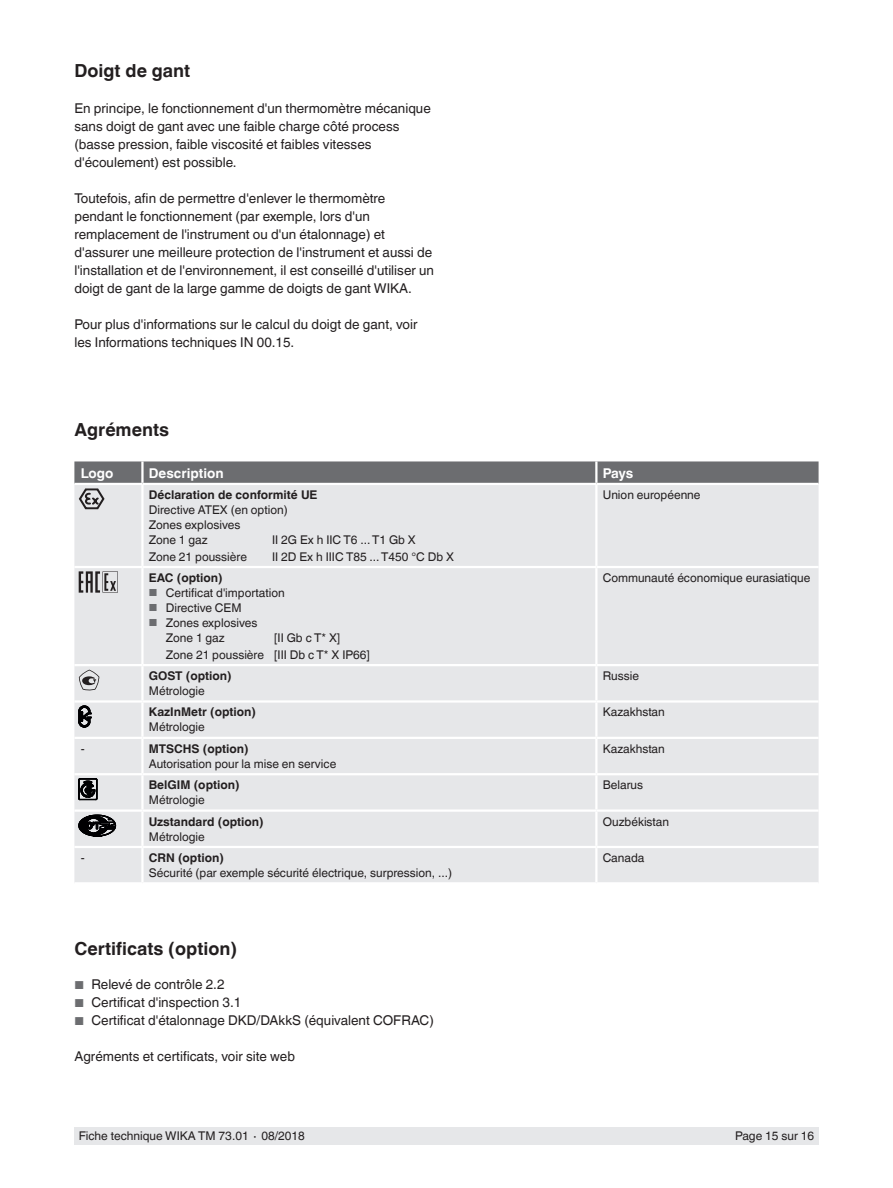
<style>
.page{position:relative;width:893px;height:1188px;background:#fff}
.page>*{position:absolute;margin:0;border:0;box-sizing:border-box;transform-origin:0 0}
.t1{font:700 18px "Helvetica World";color:#231f20}
.t2{font:13.5px/18px "Helvetica World";color:#231f20}
.t3{font:700 13.5px "Helvetica World";color:#fff}
.t4{font:12px/14.9px "Helvetica World";color:#231f20}
.t5{font:700 12px "Helvetica World";color:#231f20}
.s1{font-size:10.2px;color:#6c6d70}
.s2{font-size:11.55px;color:#6c6d70}
</style>
<div class="page">
<div style="left:74px;top:1128px;width:745px;height:17px;background:#e6e7e9"></div>
<div style="left:74px;top:510px;width:745px;height:372px;background:#e6e7e9"></div>
<hr style="left:142px;top:566px;width:454px;height:2px;background:#fff">
<hr style="left:142px;top:664px;width:454px;height:2px;background:#fff">
<hr style="left:142px;top:700px;width:454px;height:3px;background:#fff">
<hr style="left:141px;top:703px;width:3px;height:34px;background:#fff">
<hr style="left:595px;top:703px;width:2px;height:34px;background:#fff">
<hr style="left:141px;top:775px;width:3px;height:34px;background:#fff">
<hr style="left:595px;top:775px;width:2px;height:34px;background:#fff">
<hr style="left:142px;top:809px;width:454px;height:3px;background:#fff">
<hr style="left:596px;top:809px;width:223px;height:3px;background:#fff">
<hr style="left:74px;top:809px;width:68px;height:3px;background:#fff">
<hr style="left:74px;top:773px;width:68px;height:2px;background:#fff">
<hr style="left:142px;top:773px;width:454px;height:2px;background:#fff">
<hr style="left:596px;top:773px;width:223px;height:2px;background:#fff">
<hr style="left:74px;top:737px;width:68px;height:2px;background:#fff">
<hr style="left:142px;top:737px;width:454px;height:2px;background:#fff">
<hr style="left:141px;top:739px;width:3px;height:34px;background:#fff">
<hr style="left:596px;top:737px;width:223px;height:2px;background:#fff">
<hr style="left:595px;top:739px;width:2px;height:34px;background:#fff">
<hr style="left:141px;top:812px;width:3px;height:34px;background:#fff">
<hr style="left:595px;top:812px;width:2px;height:34px;background:#fff">
<hr style="left:142px;top:846px;width:454px;height:2px;background:#fff">
<hr style="left:74px;top:846px;width:68px;height:2px;background:#fff">
<hr style="left:596px;top:846px;width:223px;height:2px;background:#fff">
<hr style="left:74px;top:566px;width:68px;height:2px;background:#fff">
<hr style="left:74px;top:700px;width:68px;height:3px;background:#fff">
<hr style="left:596px;top:566px;width:223px;height:2px;background:#fff">
<hr style="left:596px;top:700px;width:223px;height:3px;background:#fff">
<hr style="left:596px;top:664px;width:223px;height:2px;background:#fff">
<hr style="left:74px;top:664px;width:68px;height:2px;background:#fff">
<hr style="left:595px;top:485px;width:2px;height:81px;background:#fff">
<hr style="left:141px;top:485px;width:3px;height:81px;background:#fff">
<hr style="left:595px;top:568px;width:2px;height:96px;background:#fff">
<hr style="left:595px;top:666px;width:2px;height:34px;background:#fff">
<hr style="left:595px;top:848px;width:2px;height:34px;background:#fff">
<hr style="left:141px;top:568px;width:3px;height:96px;background:#fff">
<hr style="left:141px;top:666px;width:3px;height:34px;background:#fff">
<hr style="left:141px;top:848px;width:3px;height:34px;background:#fff">
<svg style="left:74px;top:461px;width:745px;height:49px;background:#b1b2b4"></svg>
<svg style="left:79px;top:571px;width:39px;height:22px"></svg>
<svg style="left:79px;top:670px;width:20px;height:21px"></svg>
<svg style="left:79px;top:706px;width:12px;height:21px"></svg>
<svg style="left:79px;top:779px;width:18px;height:21px"></svg>
<svg style="left:79px;top:815px;width:37px;height:22px"></svg>
<h1 class="t1" style="left:74px;top:60px;width:117px">Doigt de gant</h1>
<p class="t2" style="left:74px;top:99px;width:358px">En principe, le fonctionnement d'un thermomètre mécanique sans doigt de gant avec une faible charge côté process (basse pression, faible viscosité et faibles vitesses d'écoulement) est possible.</p>
<p class="t2" style="left:74px;top:189px;width:361px">Toutefois, afin de permettre d'enlever le thermomètre pendant le fonctionnement (par exemple, lors d'un remplacement de l'instrument ou d'un étalonnage) et d'assurer une meilleure protection de l'instrument et aussi de l'installation et de l'environnement, il est conseillé d'utiliser un doigt de gant de la large gamme de doigts de gant WIKA.</p>
<p class="t2" style="left:74px;top:315px;width:345px">Pour plus d'informations sur le calcul du doigt de gant, voir les Informations techniques IN 00.15.</p>
<h1 class="t1" style="left:74px;top:420px;width:96px">Agréments</h1>
<p class="t3" style="left:81px;top:465px;width:34px">Logo</p>
<p class="t3" style="left:149px;top:465px;width:76px">Description</p>
<p class="t3" style="left:603px;top:465px;width:32px">Pays</p>
<p class="t5" style="left:149px;top:488px;width:170px">Déclaration de conformité UE</p>
<p class="t4" style="left:149px;top:502px;width:140px">Directive ATEX (en option)<br>Zones explosives<br>Zone 1 gaz</p>
<p class="t4" style="left:603px;top:487px;width:99px">Union européenne</p>
<p class="t4" style="left:272px;top:532px;width:145px">II 2G Ex h IIC T6 ... T1 Gb X</p>
<p class="t4" style="left:149px;top:549px;width:100px">Zone 21 poussière</p>
<p class="t4" style="left:272px;top:549px;width:184px">II 2D Ex h IIIC T85 ... T450 °C Db X</p>
<p class="t5" style="left:149px;top:571px;width:75px">EAC (option)</p>
<p class="t4" style="left:149px;top:585px;width:137px"><span class="s1">■</span> Certificat d'importation</p>
<p class="t4" style="left:149px;top:600px;width:94px"><span class="s1">■</span> Directive CEM</p>
<p class="t4" style="left:166px;top:616px;width:93px;text-indent:-17px"><span class="s1">■</span> Zones explosives<br>Zone 1 gaz</p>
<p class="t4" style="left:166px;top:629px;width:206px;line-height:17.1px;text-indent:108px">[II Gb c T* X]<br>Zone 21 poussière [III Db c T* X IP66]</p>
<p class="t4" style="left:603px;top:570px;width:209px">Communauté économique eurasiatique</p>
<p class="t5" style="left:149px;top:669px;width:84px">GOST (option)</p>
<p class="t4" style="left:149px;top:684px;width:58px">Métrologie</p>
<p class="t4" style="left:603px;top:669px;width:38px">Russie</p>
<p class="t5" style="left:149px;top:705px;width:109px">KazInMetr (option)</p>
<p class="t4" style="left:149px;top:720px;width:58px">Métrologie</p>
<p class="t4" style="left:603px;top:705px;width:64px">Kazakhstan</p>
<p class="t4" style="left:81px;top:741px;width:5px">-</p>
<p class="t5" style="left:149px;top:742px;width:101px">MTSCHS (option)</p>
<p class="t4" style="left:149px;top:756px;width:189px">Autorisation pour la mise en service</p>
<p class="t4" style="left:603px;top:741px;width:64px">Kazakhstan</p>
<p class="t5" style="left:149px;top:778px;width:92px">BelGIM (option)</p>
<p class="t4" style="left:149px;top:793px;width:58px">Métrologie</p>
<p class="t4" style="left:603px;top:778px;width:42px">Belarus</p>
<p class="t5" style="left:149px;top:814px;width:116px">Uzstandard (option)</p>
<p class="t4" style="left:149px;top:829px;width:58px">Métrologie</p>
<p class="t4" style="left:603px;top:814px;width:68px">Ouzbékistan</p>
<p class="t4" style="left:81px;top:850px;width:5px">-</p>
<p class="t5" style="left:149px;top:851px;width:77px">CRN (option)</p>
<p class="t4" style="left:149px;top:865px;width:305px">Sécurité (par exemple sécurité électrique, surpression, ...)</p>
<p class="t4" style="left:603px;top:850px;width:43px">Canada</p>
<h1 class="t1" style="left:74px;top:938px;width:164px">Certificats (option)</h1>
<p class="t2" style="left:74px;top:976px;width:152px"><span class="s2">■</span> Relevé de contrôle 2.2</p>
<p class="t2" style="left:74px;top:994px;width:168px"><span class="s2">■</span> Certificat d'inspection 3.1</p>
<p class="t2" style="left:74px;top:1012px;width:361px"><span class="s2">■</span> Certificat d'étalonnage DKD/DAkkS (équivalent COFRAC)</p>
<p class="t2" style="left:74px;top:1048px;width:222px">Agréments et certificats, voir site web</p>
<p class="t4" style="left:79px;top:1129px;width:228px">Fiche technique WIKA TM 73.01 ∙ 08/2018</p>
<p class="t4" style="left:735px;top:1129px;width:81px">Page 15 sur 16</p>
</div>
